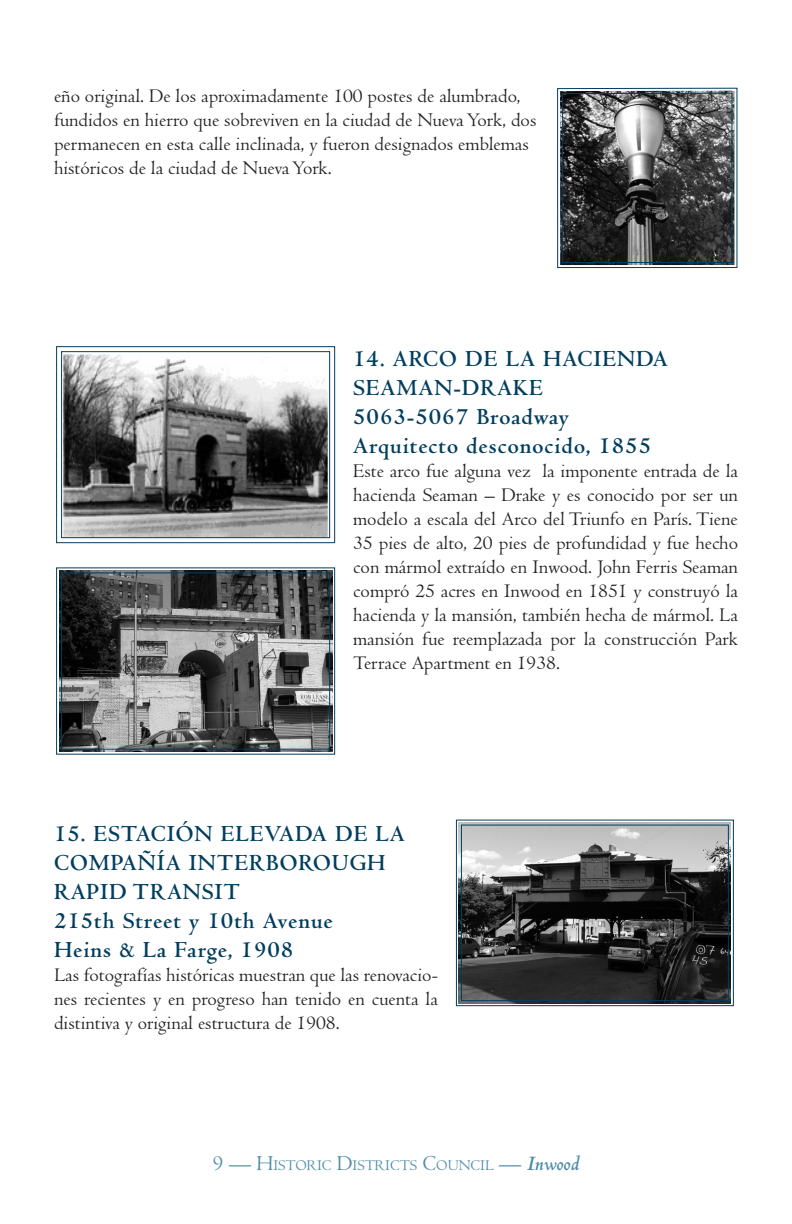
<style>
.page{position:relative;width:792px;height:1224px;background:#fff}
.page>*{position:absolute;margin:0;border:0;box-sizing:border-box;transform-origin:0 0}
.t1{font:700 24px/28.8px "Centaur";letter-spacing:.04em;color:#003e5e}
.Text{font:20px/24px "Centaur";color:#231f20;text-align:justify}
.t2{font:15.4px "Centaur";color:#4d8ba8}
.s1{font-size:22px}
.s2{font-weight:700;font-style:italic;font-size:22px}
</style>
<div class="page">
<svg style="left:557px;top:87px;width:181px;height:182px;background:#58595a"></svg>
<div style="left:562px;top:93px;width:170px;height:170px;border:1px solid #003e5e"></div>
<svg style="left:56px;top:346px;width:280px;height:198px"></svg>
<div style="left:61px;top:351px;width:269px;height:187px;border:1px solid #003e5e"></div>
<svg style="left:56px;top:567px;width:280px;height:188px;background:#626464"></svg>
<div style="left:61px;top:572px;width:269px;height:178px;border:1px solid #003e5e"></div>
<svg style="left:455px;top:819px;width:279px;height:188px;background:#575859"></svg>
<div style="left:461px;top:825px;width:268px;height:176px;border:1px solid #003e5e"></div>
<p class="Text" style="left:54px;top:85px;width:484px;text-align:left">eño original. De los aproximadamente 100 postes de alumbrado, fundidos en hierro que sobreviven en la ciudad de Nueva York, dos permanecen en esta calle inclinada, y fueron designados emblemas históricos de la ciudad de Nueva York.</p>
<p class="t1" style="left:353px;top:345px;width:316px">14. ARCO DE LA HACIENDA<br>SEAMAN-DRAKE</p>
<p class="t1" style="left:353px;top:403px;width:217px">5063-5067 Broadway</p>
<p class="t1" style="left:353px;top:432px;width:300px">Arquitecto desconocido, 1855</p>
<p class="Text" style="left:353px;top:459px;width:386px">Este arco fue alguna vez la imponente entrada de la hacienda Seaman – Drake y es conocido por ser un modelo a escala del Arco del Triunfo en París. Tiene 35 pies de alto, 20 pies de profundidad y fue hecho con mármol extraído en Inwood. John Ferris Seaman compró 25 acres en Inwood en 1851 y construyó la hacienda y la mansión, también hecha de mármol. La mansión fue reemplazada por la construcción Park Terrace Apartment en 1938.</p>
<p class="t1" style="left:54px;top:820px;width:352px">15. ESTACIÓN ELEVADA DE LA<br>COMPAÑÍA INTERBOROUGH<br>RAPID TRANSIT</p>
<p class="t1" style="left:54px;top:907px;width:280px">215th Street y 10th Avenue</p>
<p class="t1" style="left:54px;top:936px;width:241px">Heins &amp; La Farge, 1908</p>
<p class="Text" style="left:54px;top:963px;width:385px">Las fotografías históricas muestran que las renovacio&shy;nes recientes y en progreso han tenido en cuenta la distintiva y original estructura de 1908.</p>
<p class="t2" style="left:213px;top:1157px;width:368px"><span class="s1">9 — H</span>ISTORIC <span class="s1">D</span>ISTRICTS <span class="s1">C</span>OUNCIL <span class="s1">—</span> <span class="s2">Inwood</span></p>
</div>
